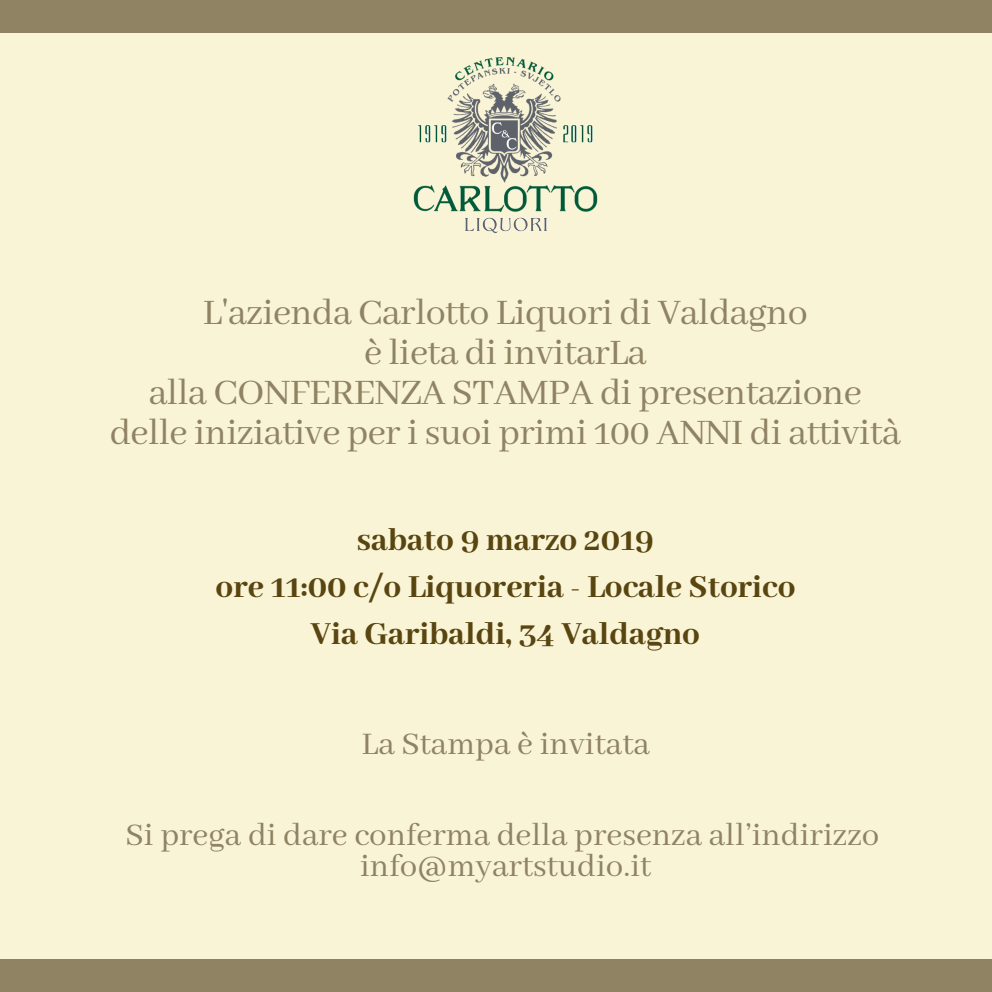
<style>
.page{position:relative;width:992px;height:992px;background:#8f8363}
.page>*{position:absolute;margin:0;border:0;box-sizing:border-box;transform-origin:0 0}
.t1{font:40px/40px "Abhaya Libre";letter-spacing:-.015em;color:#8f8363;text-align:center}
.t2{font:35px/30.5px "Abhaya Libre";color:#8f8363;text-align:center}
.t3{font:800 35px/47px "Abhaya Libre";color:#594510;text-align:center}
</style>
<div class="page">
<div style="left:0;top:34px;width:992px;height:925px;background:#f9f4d6"></div>
<img style="left:413px;top:58px;width:184px;height:176px">
<p class="t1" style="left:110px;top:294px;width:792px">L'azienda Carlotto Liquori di Valdagno<br>è lieta di invitarLa<br>alla CONFERENZA STAMPA di presentazione delle iniziative per i suoi primi 100 ANNI di attività</p>
<p class="t3" style="left:216px;top:518px;width:581px">sabato 9 marzo 2019<br>ore 11:00 c/o Liquoreria - Locale Storico<br>Via Garibaldi, 34 Valdagno</p>
<p class="t2" style="left:361px;top:729px;width:290px">La Stampa è invitata</p>
<p class="t2" style="left:125px;top:821px;width:755px">Si prega di dare conferma della presenza all’indirizzo info@myartstudio.it</p>
</div>
